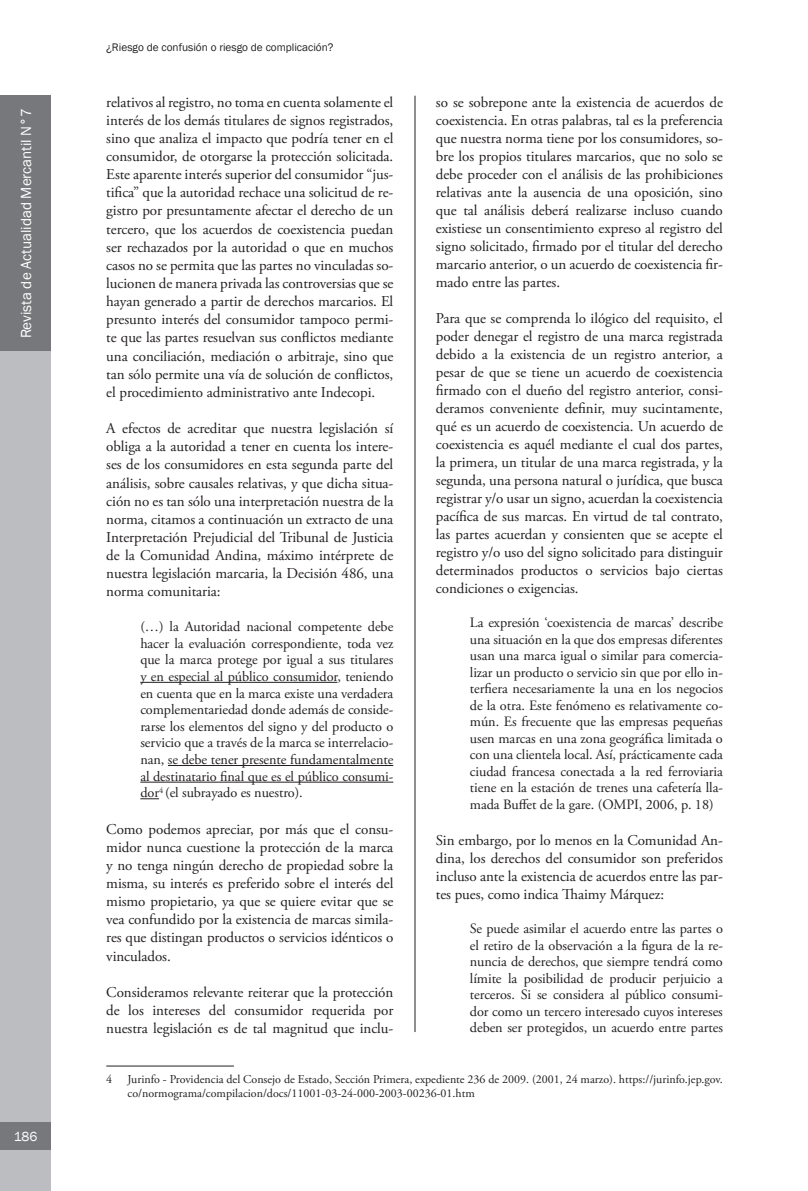
<style>
.page{position:relative;width:808px;height:1191px;background:#fff}
.page>*{position:absolute;margin:0;border:0;box-sizing:border-box;transform-origin:0 0}
.t1{font:15px/18.1px "Adobe Garamond Pro";letter-spacing:-.005em;color:#231f20;text-align:justify}
.t2{font:15px "Franklin Gothic";color:#fff}
.t3{font:14.25px/16.5px "Adobe Garamond Pro";letter-spacing:-.005em;color:#231f20;text-align:justify}
.t4{font:13.5px "Franklin Gothic";color:#fff}
.t5{font:12px/13.5px "Adobe Garamond Pro";color:#231f20}
.t6{font:11.25px "Franklin Gothic";color:#231f20}
</style>
<div class="page">
<div style="left:0;top:96px;width:51px;height:255px;background:#76787b"></div>
<div style="left:0;top:351px;width:51px;height:840px;background:#bcbdc0"></div>
<div style="left:0;top:1122px;width:51px;height:27px;background:#76787b"></div>
<hr style="left:415px;top:96px;width:1px;height:936px;background:#231f20">
<hr style="left:140px;top:682px;width:197px;height:1px;background:#231f20">
<hr style="left:168px;top:765px;width:225px;height:1px;background:#231f20">
<hr style="left:140px;top:782px;width:253px;height:1px;background:#231f20">
<svg style="left:140px;top:798px;width:19px;height:1px"></svg>
<hr style="left:106px;top:1065px;width:128px;height:1px;background:#231f20">
<p class="t2" style="left:17px;top:338px;width:232px;rotate:-90deg">Revista de Actualidad Mercantil N°7</p>
<p class="t4" style="left:14px;top:1127px;width:25px">186</p>
<p class="t6" style="left:106px;top:40px;width:229px">¿Riesgo de confusión o riesgo de complicación?</p>
<p class="t1" style="left:106px;top:93px;width:289px">relativos al registro, no toma en cuenta solamente el interés de los demás titulares de signos registrados, sino que analiza el impacto que podría tener en el consumidor, de otorgarse la protección solicitada.<br>Este aparente interés superior del consumidor “jus&shy;tifica” que la autoridad rechace una solicitud de re&shy;gistro por presuntamente afectar el derecho de un tercero, que los acuerdos de coexistencia puedan ser rechazados por la autoridad o que en muchos casos no se permita que las partes no vinculadas so&shy;lucionen de manera privada las controversias que se hayan generado a partir de derechos marcarios. El presunto interés del consumidor tampoco permi&shy;te que las partes resuelvan sus conflictos mediante una conciliación, mediación o arbitraje, sino que tan sólo permite una vía de solución de conflictos, el procedimiento administrativo ante Indecopi.</p>
<p class="t1" style="left:106px;top:420px;width:289px">A efectos de acreditar que nuestra legislación sí obliga a la autoridad a tener en cuenta los intere&shy;ses de los consumidores en esta segunda parte del análisis, sobre causales relativas, y que dicha situa&shy;ción no es tan sólo una interpretación nuestra de la norma, citamos a continuación un extracto de una Interpretación Prejudicial del Tribunal de Justicia de la Comunidad Andina, máximo intérprete de nuestra legislación marcaria, la Decisión 486, una norma comunitaria:</p>
<p class="t3" style="left:140px;top:618px;width:255px">(…) la Autoridad nacional competente debe hacer la evaluación correspondiente, toda vez que la marca protege por igual a sus titulares y en especial al público consumidor, teniendo en cuenta que en la marca existe una verdadera complementariedad donde además de conside&shy;rarse los elementos del signo y del producto o servicio que a través de la marca se interrelacio&shy;nan, se debe tener presente fundamentalmente al destinatario final que es el público consumi&shy;dor<sup>4</sup> (el subrayado es nuestro).</p>
<p class="t1" style="left:106px;top:820px;width:289px">Como podemos apreciar, por más que el consu&shy;midor nunca cuestione la protección de la marca y no tenga ningún derecho de propiedad sobre la misma, su interés es preferido sobre el interés del mismo propietario, ya que se quiere evitar que se vea confundido por la existencia de marcas simila&shy;res que distingan productos o servicios idénticos o vinculados.</p>
<p class="t1" style="left:106px;top:983px;width:289px">Consideramos relevante reiterar que la protección de los intereses del consumidor requerida por nuestra legislación es de tal magnitud que inclu-</p>
<p class="t1" style="left:436px;top:93px;width:289px">so se sobrepone ante la existencia de acuerdos de coexistencia. En otras palabras, tal es la preferencia que nuestra norma tiene por los consumidores, so&shy;bre los propios titulares marcarios, que no solo se debe proceder con el análisis de las prohibiciones relativas ante la ausencia de una oposición, sino que tal análisis deberá realizarse incluso cuando existiese un consentimiento expreso al registro del signo solicitado, firmado por el titular del derecho marcario anterior, o un acuerdo de coexistencia fir&shy;mado entre las partes.</p>
<p class="t1" style="left:436px;top:309px;width:289px">Para que se comprenda lo ilógico del requisito, el poder denegar el registro de una marca registrada debido a la existencia de un registro anterior, a pesar de que se tiene un acuerdo de coexistencia firmado con el dueño del registro anterior, consi&shy;deramos conveniente definir, muy sucintamente, qué es un acuerdo de coexistencia. Un acuerdo de coexistencia es aquél mediante el cual dos partes, la primera, un titular de una marca registrada, y la segunda, una persona natural o jurídica, que busca registrar y/o usar un signo, acuerdan la coexistencia pacífica de sus marcas. En virtud de tal contrato, las partes acuerdan y consienten que se acepte el registro y/o uso del signo solicitado para distinguir determinados productos o servicios bajo ciertas condiciones o exigencias.</p>
<p class="t3" style="left:470px;top:615px;width:255px">La expresión ‘coexistencia de marcas’ describe una situación en la que dos empresas diferentes usan una marca igual o similar para comercia&shy;lizar un producto o servicio sin que por ello in&shy;terfiera necesariamente la una en los negocios de la otra. Este fenómeno es relativamente co&shy;mún. Es frecuente que las empresas pequeñas usen marcas en una zona geográfica limitada o con una clientela local. Así, prácticamente cada ciudad francesa conectada a la red ferroviaria tiene en la estación de trenes una cafetería lla&shy;mada Buffet de la gare. (OMPI, 2006, p. 18)</p>
<p class="t1" style="left:436px;top:831px;width:289px">Sin embargo, por lo menos en la Comunidad An&shy;dina, los derechos del consumidor son preferidos incluso ante la existencia de acuerdos entre las par&shy;tes pues, como indica Thaimy Márquez:</p>
<p class="t3" style="left:470px;top:921px;width:255px">Se puede asimilar el acuerdo entre las partes o el retiro de la observación a la figura de la re&shy;nuncia de derechos, que siempre tendrá como límite la posibilidad de producir perjuicio a terceros. Si se considera al público consumi&shy;dor como un tercero interesado cuyos intereses deben ser protegidos, un acuerdo entre partes</p>
<p class="t5" style="left:106px;top:1073px;width:7px">4</p>
<p class="t5" style="left:128px;top:1073px;width:597px">Jurinfo - Providencia del Consejo de Estado, Sección Primera, expediente 236 de 2009. (2001, 24 marzo). https://jurinfo.jep.gov. co/normograma/compilacion/docs/11001-03-24-000-2003-00236-01.htm</p>
</div>
